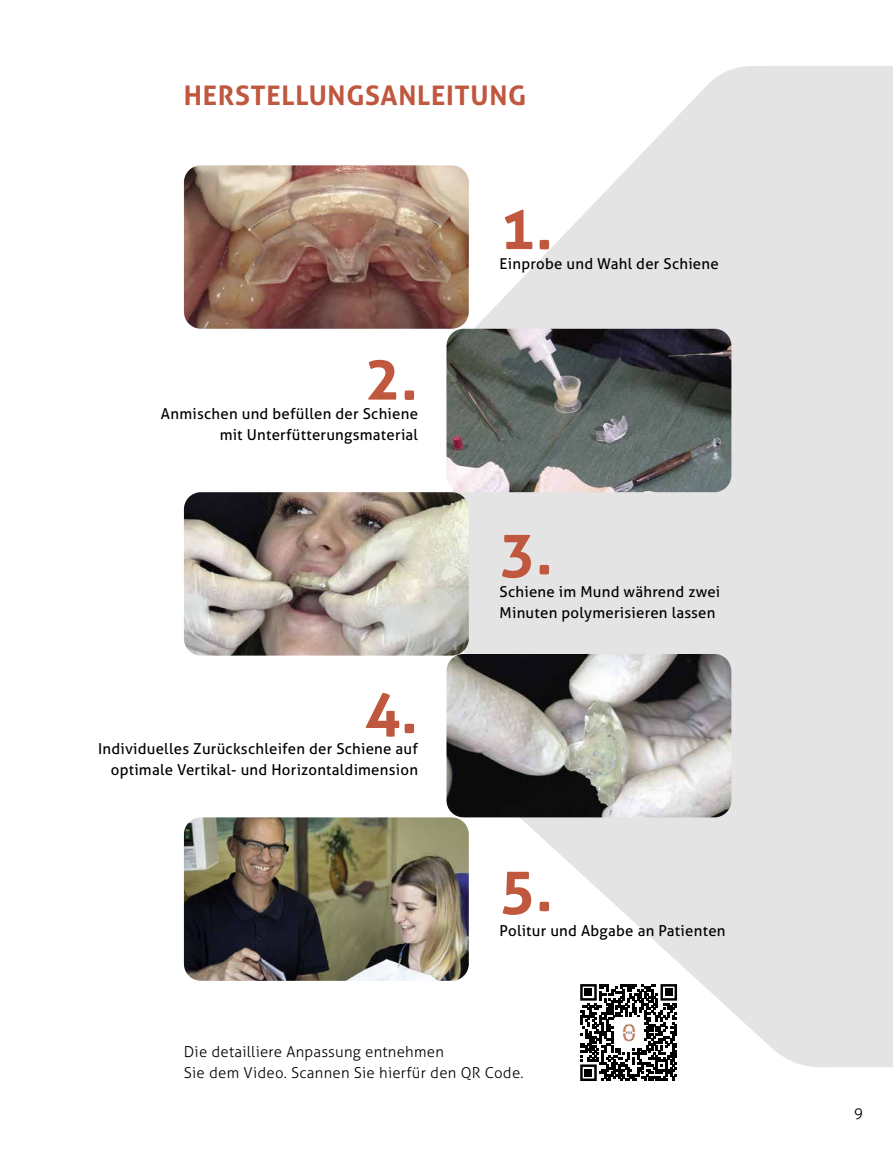
<style>
.page{position:relative;width:893px;height:1149px;background:#fff}
.page>*{position:absolute;margin:0;border:0;box-sizing:border-box;transform-origin:0 0}
.t1{font:700 60px "Aller";color:#c0573f}
.t2{font:700 27px "Aller";letter-spacing:.025em;color:#c0573f}
.t3{font:15px/21px "Aller";letter-spacing:.015em;color:#000;text-align:right}
.t4{font:300 15px/21px "Aller";letter-spacing:.015em;color:#000}
</style>
<div class="page">
<svg style="left:445px;top:66px;width:448px;height:1000px;fill:#e4e4e4"></svg>
<img style="left:184px;top:165px;width:285px;height:163px">
<img style="left:446px;top:328px;width:285px;height:164px">
<img style="left:184px;top:492px;width:285px;height:163px">
<img style="left:184px;top:817px;width:285px;height:163px">
<img style="left:446px;top:653px;width:285px;height:164px">
<div style="left:575px;top:979px;width:107px;height:106px;background:#fff"></div>
<svg style="left:580px;top:984px;width:97px;height:96px"></svg>
<div style="left:585px;top:988px;width:7px;height:7px;background:#000"></div>
<div style="left:665px;top:988px;width:7px;height:7px;background:#000"></div>
<div style="left:585px;top:1068px;width:7px;height:7px;background:#000"></div>
<img style="left:615px;top:1016px;width:27px;height:31px">
<h2 class="t2" style="left:184px;top:79px;width:344px">HERSTELLUNGSANLEITUNG</h2>
<h1 class="t1" style="left:500px;top:191px;width:55px">1.</h1>
<h1 class="t1" style="left:365px;top:341px;width:55px">2.</h1>
<p class="t3" style="left:161px;top:403px;width:259px">Anmischen und befüllen der Schiene mit Unterfütterungsmaterial</p>
<h1 class="t1" style="left:365px;top:674px;width:55px">4.</h1>
<p class="t3" style="left:98px;top:737px;width:321px">Individuelles Zurückschleifen der Schiene auf optimale Vertikal- und Horizontaldimension</p>
<p class="t3" style="left:500px;top:253px;width:221px">Einprobe und Wahl der Schiene</p>
<h1 class="t1" style="left:500px;top:515px;width:55px">3.</h1>
<p class="t3" style="left:500px;top:581px;width:222px;text-align:left">Schiene im Mund während zwei<br>Minuten polymerisieren lassen</p>
<h1 class="t1" style="left:500px;top:852px;width:55px">5.</h1>
<p class="t3" style="left:500px;top:919px;width:227px">Politur und Abgabe an Patienten</p>
<p class="t4" style="left:184px;top:1040px;width:341px">Die detailliere Anpassung entnehmen<br>Sie dem Video. Scannen Sie hierfür den QR Code.</p>
<p class="t4" style="left:854px;top:1101px;width:10px">9</p>
</div>
